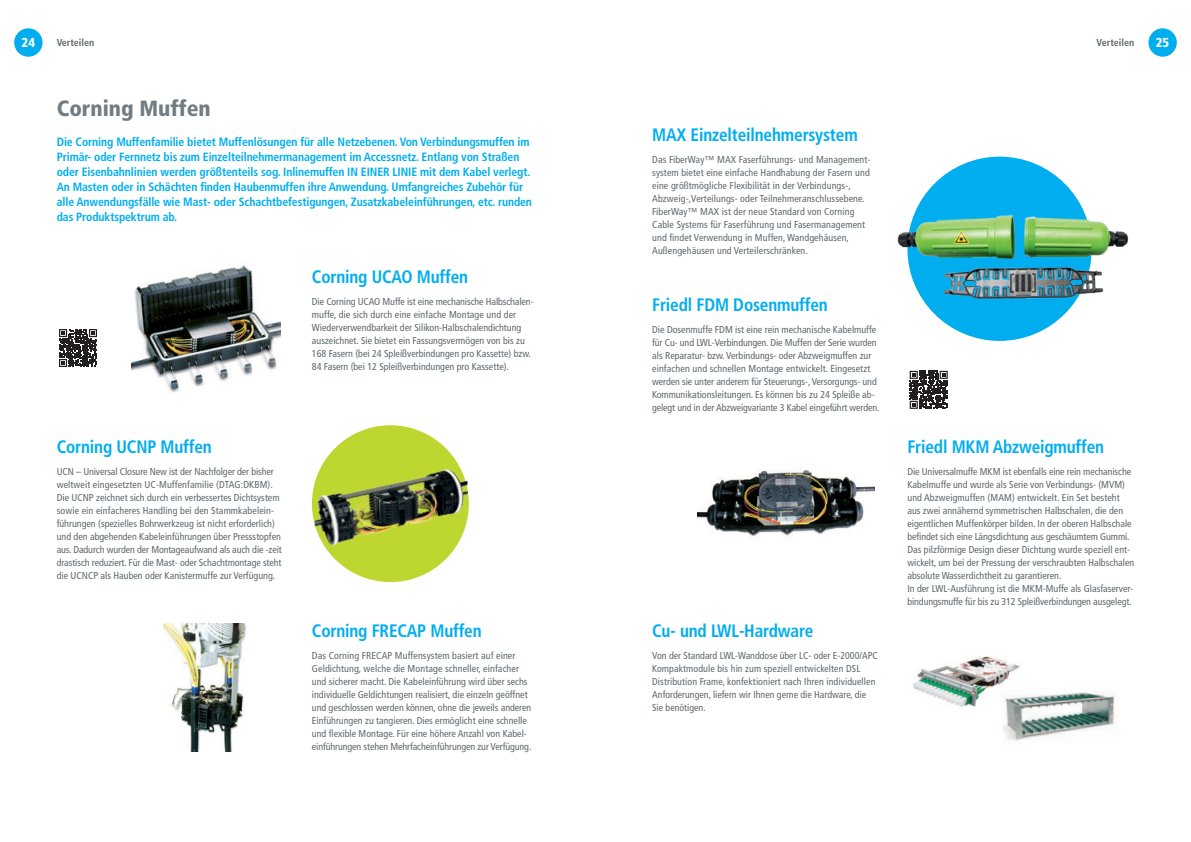
<style>
.page{position:relative;width:1191px;height:842px;background:#fff}
.page>*{position:absolute;margin:0;border:0;box-sizing:border-box;transform-origin:0 0}
.t1{font:900 condensed 22px "Frutiger LT Std";color:#717d83}
.t2{font:700 condensed 18px "Frutiger LT Std";letter-spacing:-.01em;color:#00aeef;scale:.96 1}
.t3{font:900 condensed 13px "Frutiger LT Std";color:#fff}
.t4{font:700 condensed 12px/15px "Frutiger LT Std";letter-spacing:-.01em;color:#00aeef}
.t5{font:condensed 10px/13px "Frutiger LT Std";color:#5f696f}
.t6{font:700 condensed 10px "Frutiger LT Std";color:#5f696f}
</style>
<div class="page">
<div style="left:14px;top:28px;width:29px;height:29px;background:#00aeef;border-radius:50%"></div>
<div style="left:1148px;top:28px;width:28px;height:29px;background:#00aeef;border-radius:50%"></div>
<div style="left:312px;top:425px;width:157px;height:157px;background:#bed630;border-radius:50%"></div>
<img style="left:313px;top:436px;width:156px;height:125px">
<img style="left:132px;top:264px;width:149px;height:128px">
<img style="left:163px;top:624px;width:83px;height:127px">
<svg style="left:59px;top:329px;width:38px;height:38px"></svg>
<img style="left:697px;top:470px;width:177px;height:66px">
<img style="left:913px;top:656px;width:107px;height:51px">
<svg style="left:910px;top:370px;width:38px;height:38px"></svg>
<svg style="left:909px;top:371px;width:38px;height:38px"></svg>
<div style="left:907px;top:157px;width:184px;height:184px;background:#00aeef;border-radius:50%"></div>
<img style="left:897px;top:200px;width:232px;height:112px">
<img style="left:1001px;top:685px;width:114px;height:56px">
<h3 class="t3" style="left:22px;top:35px;width:15px">24</h3>
<h3 class="t3" style="left:1155px;top:35px;width:15px">25</h3>
<p class="t6" style="left:57px;top:37px;width:39px">Verteilen</p>
<p class="t6" style="left:1096px;top:37px;width:39px">Verteilen</p>
<h1 class="t1" style="left:57px;top:95px;width:156px">Corning Muffen</h1>
<p class="t4" style="left:57px;top:134px;width:477px">Die Corning Muffenfamilie bietet Muffenlösungen für alle Netzebenen. Von Verbindungsmuffen im Primär- oder Fernnetz bis zum Einzelteilnehmermanagement im Accessnetz. Entlang von Straßen oder Eisenbahnlinien werden größtenteils sog. Inlinemuffen IN EINER LINIE mit dem Kabel verlegt.<br>An Masten oder in Schächten finden Haubenmuffen ihre Anwendung. Umfangreiches Zubehör für alle Anwendungsfälle wie Mast- oder Schachtbefestigungen, Zusatzkabeleinführungen, etc. runden das Produktspektrum ab.</p>
<h2 class="t2" style="left:57px;top:436px;width:163px">Corning UCNP Muffen</h2>
<p class="t5" style="left:57px;top:465px;width:227px">UCN – Universal Closure New ist der Nachfolger der bisher weltweit eingesetzten UC-Muffenfamilie (DTAG:DKBM).<br>Die UCNP zeichnet sich durch ein verbessertes Dichtsystem sowie ein einfacheres Handling bei den Stammkabelein&shy;führungen (spezielles Bohrwerkzeug ist nicht erforderlich) und den abgehenden Kabeleinführungen über Pressstopfen aus. Dadurch wurden der Montageaufwand als auch die -zeit drastisch reduziert. Für die Mast- oder Schachtmontage steht die UCNCP als Hauben oder Kanistermuffe zur Verfügung.</p>
<h2 class="t2" style="left:312px;top:266px;width:164px">Corning UCAO Muffen</h2>
<p class="t5" style="left:312px;top:295px;width:223px">Die Corning UCAO Muffe ist eine mechanische Halbschalen&shy;muffe, die sich durch eine einfache Montage und der Wiederverwendbarkeit der Silikon-Halbschalendichtung auszeichnet. Sie bietet ein Fassungsvermögen von bis zu 168 Fasern (bei 24 Spleißverbindungen pro Kassette) bzw.<br>84 Fasern (bei 12 Spleißverbindungen pro Kassette).</p>
<h2 class="t2" style="left:312px;top:620px;width:178px">Corning FRECAP Muffen</h2>
<p class="t5" style="left:312px;top:649px;width:221px">Das Corning FRECAP Muffensystem basiert auf einer Geldichtung, welche die Montage schneller, einfacher und sicherer macht. Die Kabeleinführung wird über sechs individuelle Geldichtungen realisiert, die einzeln geöffnet und geschlossen werden können, ohne die jeweils anderen Einführungen zu tangieren. Dies ermöglicht eine schnelle und flexible Montage. Für eine höhere Anzahl von Kabel&shy;einführungen stehen Mehrfacheinführungen zur Verfügung.</p>
<h2 class="t2" style="left:652px;top:124px;width:216px">MAX Einzelteilnehmersystem</h2>
<p class="t5" style="left:652px;top:153px;width:220px">Das FiberWay™ MAX Faserführungs- und Management&shy;system bietet eine einfache Handhabung der Fasern und eine größtmögliche Flexibilität in der Verbindungs-, Abzweig-,Verteilungs- oder Teilnehmeranschlussebene.<br>FiberWay™ MAX ist der neue Standard von Corning Cable Systems für Faserführung und Fasermanagement und findet Verwendung in Muffen, Wandgehäusen, Außengehäusen und Verteilerschränken.</p>
<h2 class="t2" style="left:652px;top:294px;width:184px">Friedl FDM Dosenmuffen</h2>
<p class="t5" style="left:652px;top:323px;width:229px">Die Dosenmuffe FDM ist eine rein mechanische Kabelmuffe für Cu- und LWL-Verbindungen. Die Muffen der Serie wurden als Reparatur- bzw. Verbindungs- oder Abzweigmuffen zur einfachen und schnellen Montage entwickelt. Eingesetzt werden sie unter anderem für Steuerungs-, Versorgungs- und Kommunikationsleitungen. Es können bis zu 24 Spleiße ab&shy;gelegt und in der Abzweigvariante 3 Kabel eingeführt werden.</p>
<h2 class="t2" style="left:652px;top:620px;width:169px">Cu- und LWL-Hardware</h2>
<p class="t5" style="left:652px;top:649px;width:227px">Von der Standard LWL-Wanddose über LC- oder E-2000/APC Kompaktmodule bis hin zum speziell entwickelten DSL Distribution Frame, konfektioniert nach Ihren individuellen Anforderungen, liefern wir Ihnen gerne die Hardware, die Sie benötigen.</p>
<h2 class="t2" style="left:907px;top:436px;width:206px">Friedl MKM Abzweigmuffen</h2>
<p class="t5" style="left:907px;top:465px;width:228px">Die Universalmuffe MKM ist ebenfalls eine rein mechanische Kabelmuffe und wurde als Serie von Verbindungs- (MVM) und Abzweigmuffen (MAM) entwickelt. Ein Set besteht aus zwei annähernd symmetrischen Halbschalen, die den eigentlichen Muffenkörper bilden. In der oberen Halbschale befindet sich eine Längsdichtung aus geschäumtem Gummi.<br>Das pilzförmige Design dieser Dichtung wurde speziell ent&shy;wickelt, um bei der Pressung der verschraubten Halbschalen absolute Wasserdichtheit zu garantieren.<br>In der LWL-Ausführung ist die MKM-Muffe als Glasfaserver&shy;bindungsmuffe für bis zu 312 Spleißverbindungen ausgelegt.</p>
</div>
